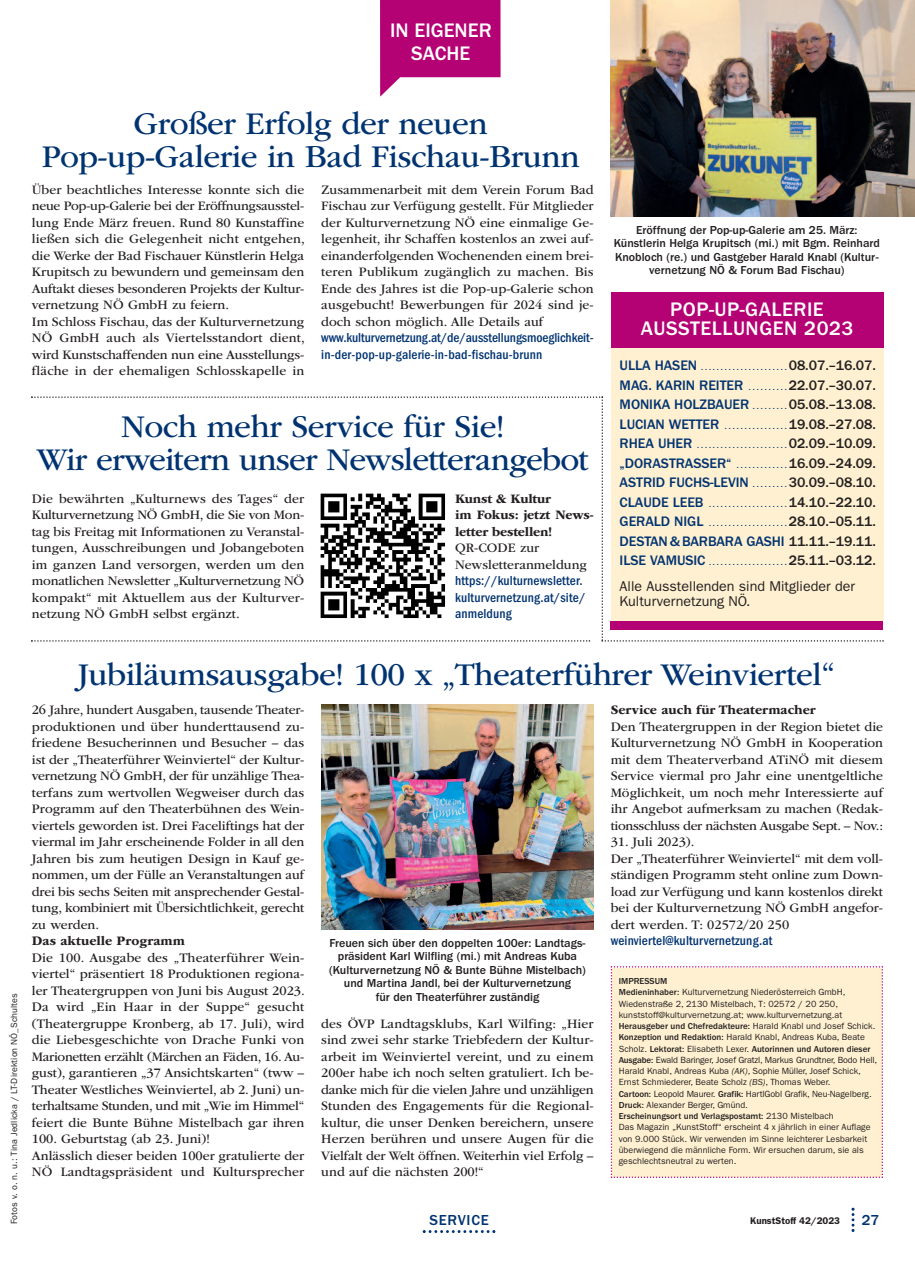
<style>
.page{position:relative;width:915px;height:1263px;background:#fff}
.page>*{position:absolute;margin:0;border:0;box-sizing:border-box;transform-origin:0 0}
.t1{font:33px/33px "ITC Garamond Std";letter-spacing:-.015em;color:#013371;text-align:center}
.t2{font:500 20.25px/18.8px "ITC Franklin Gothic Std";letter-spacing:.025em;color:#fff;text-align:center}
.t3{font:500 20.25px/23.2px "ITC Franklin Gothic Std";color:#fff;text-align:center}
.t4{font:500 15px "ITC Franklin Gothic Std";letter-spacing:.05em;color:#013371}
.t5{font:500 14.25px/19.5px "ITC Franklin Gothic Std";letter-spacing:-.005em;color:#013371}
.t6{font:14.25px/15px "ITC Franklin Gothic Std";color:#231f20}
.t7{font:13.5px/16.5px "ITC Garamond Std";color:#231f20;text-align:justify}
.t8{font:500 condensed 13.5px/16.5px "ITC Franklin Gothic Std";letter-spacing:.01em;color:#013371}
.t9{font:700 13.5px/16.5px "ITC Garamond Std";color:#231f20}
.t10{font:500 12px/13.5px "ITC Franklin Gothic Std";color:#231f20;text-align:center}
.t11{font:600 9.75px "ITC Franklin Gothic Std";color:#231f20}
.t12{font:9px/11.2px "ITC Franklin Gothic Std";color:#231f20}
.t13{font:600 6.75px "ITC Franklin Gothic Std";color:#013371}
.s1{font-weight:500;font-size:14.25px}
.s2{font-weight:500;font-size:14.25px;color:#231f20}
.s3{font-weight:600;font-size:6.75px}
.s4{color:#231f20}
.s5{font-weight:600;font-size:6.75px;color:#fef0d0}
.s6{font-weight:500}
.s7{font-style:italic}
</style>
<div class="page">
<svg style="left:422px;top:1230px;width:73px;height:3px"></svg>
<svg style="left:851px;top:1208px;width:3px;height:24px"></svg>
<svg style="left:380px;top:0;width:120px;height:97px"></svg>
<img style="left:610px;top:0;width:304px;height:217px">
<div style="left:610px;top:294px;width:272px;height:327px;background:#fef0d0"></div>
<div style="left:610px;top:292px;width:272px;height:55px;background:#b40174"></div>
<img style="left:321px;top:704px;width:272px;height:226px">
<div style="left:610px;top:966px;width:272px;height:212px;background:#fef0d0"></div>
<svg style="left:31px;top:396px;width:852px;height:246px"></svg>
<h2 class="t3" style="left:390px;top:20px;width:103px">IN EIGENER<br>SACHE</h2>
<h1 class="t1" style="left:42px;top:109px;width:539px">Großer Erfolg der neuen<br>Pop-up-Galerie in Bad Fischau-Brunn</h1>
<p class="t7" style="left:32px;top:182px;width:274px;text-align:left">Über beachtliches Interesse konnte sich die neue Pop-up-Galerie bei der Eröffnungsausstel&shy;lung Ende März freuen. Rund 80 Kunstaffine ließen sich die Gelegenheit nicht entgehen, die Werke der Bad Fischauer Künstlerin Helga Krupitsch zu bewundern und gemeinsam den Auftakt dieses besonderen Projekts der Kultur&shy;vernetzung NÖ GmbH zu feiern.<br>Im Schloss Fischau, das der Kulturvernetzung NÖ GmbH auch als Viertelsstandort dient, wird Kunstschaffenden nun eine Ausstellungs&shy;fläche in der ehemaligen Schlosskapelle in</p>
<p class="t7" style="left:321px;top:182px;width:274px">Zusammenarbeit mit dem Verein Forum Bad Fischau zur Verfügung gestellt. Für Mitglieder der Kulturvernetzung NÖ eine einmalige Ge&shy;legenheit, ihr Schaffen kostenlos an zwei auf&shy;einanderfolgenden Wochenenden einem brei&shy;teren Publikum zugänglich zu machen. Bis Ende des Jahres ist die Pop-up-Galerie schon ausgebucht! Bewerbungen für 2024 sind je&shy;doch schon möglich. Alle Details auf</p>
<p class="t8" style="left:321px;top:331px;width:274px">www.kulturvernetzung.at/de/ausstellungsmoeglichkeit&shy;in-der-pop-up-galerie-in-bad-fischau-brunn</p>
<h1 class="t1" style="left:37px;top:413px;width:553px">Noch mehr Service für Sie!<br>Wir erweitern unser Newsletterangebot</h1>
<p class="t7" style="left:32px;top:491px;width:274px">Die bewährten „Kulturnews des Tages“ der Kulturvernetzung NÖ GmbH, die Sie von Mon&shy;tag bis Freitag mit Informationen zu Veranstal&shy;tungen, Ausschreibungen und Jobangeboten im ganzen Land versorgen, werden um den monatlichen Newsletter „Kulturvernetzung NÖ kompakt“ mit Aktuellem aus der Kulturver&shy;netzung NÖ GmbH selbst ergänzt.</p>
<p class="t9" style="left:455px;top:491px;width:140px">Kunst &amp; Kultur<br>im Fokus: jetzt News&shy;letter bestellen!</p>
<p class="t7" style="left:455px;top:541px;width:133px">QR-CODE zur<br>Newsletteranmeldung</p>
<p class="t8" style="left:455px;top:574px;width:132px">https://kulturnewsletter. kulturvernetzung.at/site/ anmeldung</p>
<p class="t10" style="left:613px;top:224px;width:268px">Eröffnung der Pop-up-Galerie am 25. März:<br>Künstlerin Helga Krupitsch (mi.) mit Bgm. Reinhard Knobloch (re.) und Gastgeber Harald Knabl (Kultur&shy;vernetzung NÖ &amp; Forum Bad Fischau)</p>
<h2 class="t2" style="left:640px;top:301px;width:214px">POP-UP-GALERIE<br>AUSSTELLUNGEN 2023</h2>
<p class="t13" style="left:619px;top:366px;width:258px"><span class="s1">ULLA HASEN</span> . . . . . . . . . . . . . . . . . . . . . . <span class="s2">08.07.–16.07.</span></p>
<p class="t5" style="left:619px;top:377px;width:258px">MAG. KARIN REITER <span class="s3">. . . . . . . . . .</span> <span class="s4">22.07.–30.07.<br></span>MONIKA HOLZBAUER <span class="s3">. . . . . . . . .</span> <span class="s4">05.08.–13.08.</span></p>
<p class="t13" style="left:619px;top:424px;width:258px"><span class="s1">LUCIAN WETTER</span> . . . . . . . . . . . . . . . . <span class="s2">19.08.–27.08.</span></p>
<p class="t13" style="left:619px;top:444px;width:258px"><span class="s1">RHEA UHER</span> . . . . . . . . . . . . . . . . . . . . . . . <span class="s2">02.09.–10.09.</span></p>
<p class="t5" style="left:619px;top:455px;width:258px">„DORASTRASSER“ <span class="s3">. . . . . . . . . . . . .</span> <span class="s4">16.09.–24.09.<br></span>ASTRID FUCHS-LEVIN <span class="s3">. . . . . . . . .</span> <span class="s4">30.09.–08.10.</span></p>
<p class="t13" style="left:619px;top:502px;width:258px"><span class="s1">CLAUDE LEEB</span> . . . . . . . . . . . . . . . . . . . . <span class="s2">14.10.–22.10.</span></p>
<p class="t13" style="left:619px;top:522px;width:258px"><span class="s1">GERALD NIGL</span> . . . . . . . . . . . . . . . . . . . . <span class="s2">28.10.–05.11.</span></p>
<p class="t5" style="left:619px;top:533px;width:258px">DESTAN&amp;BARBARA GASHI <span class="s5">.</span><span class="s4">11.11.–19.11.</span></p>
<p class="t13" style="left:619px;top:561px;width:258px"><span class="s1">ILSE VAMUSIC</span> . . . . . . . . . . . . . . . . . . . . <span class="s2">25.11.–03.12.</span></p>
<p class="t6" style="left:619px;top:580px;width:237px">Alle Ausstellenden sind Mitglieder der<br>Kulturvernetzung NÖ.</p>
<p class="t12" style="left:9px;top:1224px;width:232px;rotate:-90deg">Fotos v. o. n. u.: Tina Jedlicka / LT-Direktion NÖ_Schultes</p>
<h1 class="t1" style="left:78px;top:660px;width:758px">Jubiläumsausgabe! 100 x „Theaterführer Weinviertel“</h1>
<p class="t7" style="left:32px;top:703px;width:274px">26 Jahre, hundert Ausgaben, tausende Theater&shy;produktionen und über hunderttausend zu&shy;friedene Besucherinnen und Besucher – das ist der „Theaterführer Weinviertel“ der Kultur&shy;vernetzung NÖ GmbH, der für unzählige Thea&shy;terfans zum wertvollen Wegweiser durch das Programm auf den Theaterbühnen des Wein&shy;viertels geworden ist. Drei Faceliftings hat der viermal im Jahr erscheinende Folder in all den Jahren bis zum heutigen Design in Kauf ge&shy;nommen, um der Fülle an Veranstaltungen auf drei bis sechs Seiten mit ansprechender Gestal&shy;tung, kombiniert mit Übersichtlichkeit, gerecht zu werden.</p>
<p class="t9" style="left:32px;top:934px;width:154px">Das aktuelle Programm</p>
<p class="t7" style="left:32px;top:950px;width:274px;text-align:left">Die 100. Ausgabe des „Theaterführer Wein&shy;viertel“ präsentiert 18 Produktionen regiona&shy;ler Theatergruppen von Juni bis August 2023.<br>Da wird „Ein Haar in der Suppe“ gesucht (Theatergruppe Kronberg, ab 17. Juli), wird die Liebesgeschichte von Drache Funki von Marionetten erzählt (Märchen an Fäden, 16. Au&shy;gust), garantieren „37 Ansichtskarten“ (tww – Theater Westliches Weinviertel, ab 2. Juni) un&shy;terhaltsame Stunden, und mit „Wie im Himmel“ feiert die Bunte Bühne Mistelbach gar ihren 100. Geburtstag (ab 23. Juni)!<br>Anlässlich dieser beiden 100er gratulierte der NÖ Landtagspräsident und Kultursprecher</p>
<p class="t9" style="left:610px;top:703px;width:206px">Service auch für Theatermacher</p>
<p class="t7" style="left:610px;top:719px;width:274px">Den Theatergruppen in der Region bietet die Kulturvernetzung NÖ GmbH in Kooperation mit dem Theaterverband ATiNÖ mit diesem Service viermal pro Jahr eine unentgeltliche Möglichkeit, um noch mehr Interessierte auf ihr Angebot aufmerksam zu machen (Redak&shy;tionsschluss der nächsten Ausgabe Sept. – Nov.:</p>
<p class="t7" style="left:610px;top:835px;width:274px;text-align:left">31. Juli 2023).<br>Der „Theaterführer Weinviertel“ mit dem voll&shy;ständigen Programm steht online zum Down&shy;load zur Verfügung und kann kostenlos direkt bei der Kulturvernetzung NÖ GmbH angefor&shy;dert werden. T: 02572/20 250</p>
<p class="t10" style="left:329px;top:937px;width:257px">Freuen sich über den doppelten 100er: Landtags-</p>
<p class="t8" style="left:610px;top:933px;width:163px">weinviertel@kulturvernetzung.at</p>
<p class="t10" style="left:329px;top:950px;width:258px">präsident Karl Wilfling (mi.) mit Andreas Kuba (Kulturvernetzung NÖ &amp; Bunte Bühne Mistelbach) und Martina Jandl, bei der Kulturvernetzung<br>für den Theaterführer zuständig</p>
<p class="t12" style="left:618px;top:976px;width:260px"><span class="s6">IMPRESSUM<br>Medieninhaber:</span> Kulturvernetzung Niederösterreich GmbH, Wiedenstraße 2, 2130 Mistelbach, T: 02572 / 20 250, kunststoff@kulturvernetzung.at; www.kulturvernetzung.at <span class="s6">Herausgeber und Chefredakteure:</span> Harald Knabl und Josef Schick.<br><span class="s6">Konzeption und Redaktion:</span> Harald Knabl, Andreas Kuba, Beate Scholz. <span class="s6">Lektorat:</span> Elisabeth Lexer. <span class="s6">Autorinnen und Autoren dieser Ausgabe:</span> Ewald Baringer, Josef Gratzl, Markus Grundtner, Bodo Hell, Harald Knabl, Andreas Kuba <span class="s7">(AK)</span>, Sophie Müller, Josef Schick, Ernst Schmiederer, Beate Scholz <span class="s7">(BS)</span>, Thomas Weber.<br><span class="s6">Cartoon:</span> Leopold Maurer. <span class="s6">Grafik:</span> HartlGobl Grafik, Neu-Nagelberg.<br><span class="s6">Druck:</span> Alexander Berger, Gmünd.<br><span class="s6">Erscheinungsort und Verlagspostamt:</span> 2130 Mistelbach<br>Das Magazin „KunstStoff“ erscheint 4 x jährlich in einer Auflage von 9.000 Stück. Wir verwenden im Sinne leichterer Lesbarkeit überwiegend die männliche Form. Wir ersuchen darum, sie als geschlechtsneutral zu werten.</p>
<p class="t7" style="left:321px;top:1016px;width:274px">des ÖVP Landtagsklubs, Karl Wilfing: „Hier sind zwei sehr starke Triebfedern der Kultur&shy;arbeit im Weinviertel vereint, und zu einem 200er habe ich noch selten gratuliert. Ich be&shy;danke mich für die vielen Jahre und unzähligen Stunden des Engagements für die Regional&shy;kultur, die unser Denken bereichern, unsere Herzen berühren und unsere Augen für die Vielfalt der Welt öffnen. Weiterhin viel Erfolg – und auf die nächsten 200!“</p>
<p class="t4" style="left:429px;top:1215px;width:61px">SERVICE</p>
<p class="t11" style="left:750px;top:1217px;width:91px">KunstStoff 42/2023</p>
<p class="t4" style="left:861px;top:1215px;width:19px">27</p>
</div>
